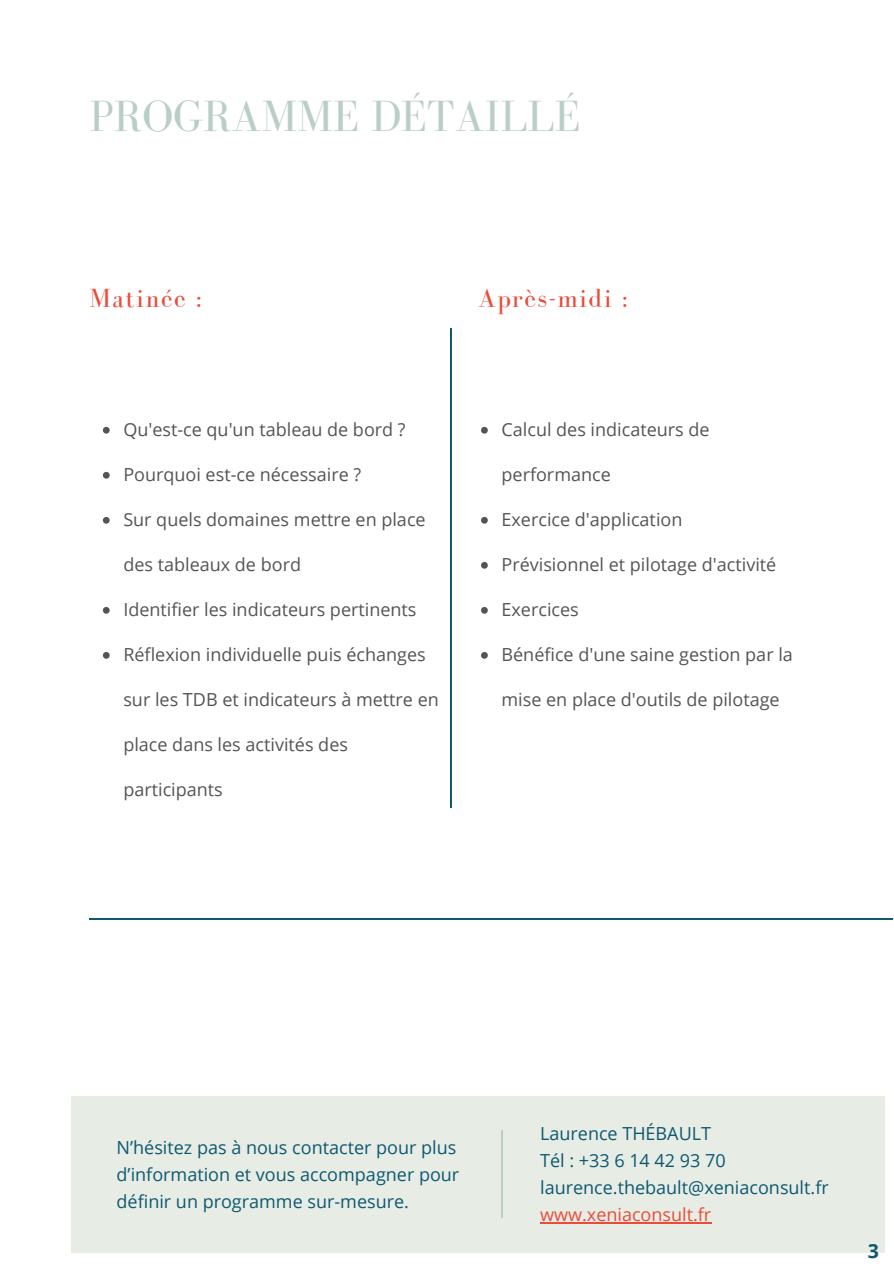
<style>
.page{position:relative;width:894px;height:1264px;background:#fff}
.page>*{position:absolute;margin:0;border:0;box-sizing:border-box;transform-origin:0 0}
.t1{font:45px "Bodoni FLF";color:#bacec9}
.t2{font:27px "Bodoni FLF";letter-spacing:.05em;color:#e94c3a}
.t3{font:700 19.5px "Open Sans";color:#0e5970}
.t4{font:18px "Open Sans";color:#545454}
.t5{font:18px/27px "Open Sans";color:#0e5970}
.t6{font:18px "Open Sans";color:#e94c3a}
</style>
<div class="page">
<div style="left:71px;top:1095px;width:813px;height:157px;background:#e7ece5"></div>
<hr style="left:501px;top:1130px;width:1px;height:87px;background:#bacec9">
<hr style="left:540px;top:1222px;width:171px;height:1px;background:#e94c3a">
<hr style="left:450px;top:328px;width:1px;height:479px;background:#0e5970">
<svg style="left:103px;top:427px;width:7px;height:6px"></svg>
<svg style="left:103px;top:472px;width:7px;height:6px"></svg>
<svg style="left:103px;top:517px;width:7px;height:6px"></svg>
<svg style="left:103px;top:607px;width:7px;height:6px"></svg>
<svg style="left:103px;top:652px;width:7px;height:6px"></svg>
<svg style="left:481px;top:427px;width:6px;height:6px"></svg>
<svg style="left:481px;top:517px;width:6px;height:6px"></svg>
<svg style="left:481px;top:562px;width:6px;height:6px"></svg>
<svg style="left:481px;top:607px;width:6px;height:6px"></svg>
<svg style="left:481px;top:652px;width:6px;height:6px"></svg>
<hr style="left:89px;top:918px;width:804px;height:1px;background:#0e5970">
<p class="t1" style="left:89px;top:92px;width:492px">PROGRAMME DÉTAILLÉ</p>
<h2 class="t2" style="left:89px;top:283px;width:114px">Matinée :</h2>
<p class="t2" style="left:478px;top:283px;width:151px">Après-midi :</p>
<p class="t4" style="left:123px;top:416px;width:284px">Qu'est-ce qu'un tableau de bord ?</p>
<p class="t4" style="left:123px;top:461px;width:239px">Pourquoi est-ce nécessaire ?</p>
<p class="t4" style="left:123px;top:506px;width:304px">Sur quels domaines mettre en place</p>
<p class="t4" style="left:123px;top:551px;width:179px">des tableaux de bord</p>
<p class="t4" style="left:123px;top:596px;width:294px">Identifier les indicateurs pertinents</p>
<p class="t4" style="left:123px;top:641px;width:304px">Réflexion individuelle puis échanges</p>
<p class="t4" style="left:123px;top:686px;width:317px">sur les TDB et indicateurs à mettre en</p>
<p class="t4" style="left:123px;top:731px;width:226px">place dans les activités des</p>
<p class="t4" style="left:123px;top:776px;width:101px">participants</p>
<p class="t4" style="left:501px;top:416px;width:209px">Calcul des indicateurs de</p>
<p class="t4" style="left:501px;top:461px;width:111px">performance</p>
<p class="t4" style="left:501px;top:506px;width:182px">Exercice d'application</p>
<p class="t4" style="left:501px;top:551px;width:276px">Prévisionnel et pilotage d'activité</p>
<p class="t4" style="left:501px;top:596px;width:79px">Exercices</p>
<p class="t4" style="left:501px;top:641px;width:293px">Bénéfice d'une saine gestion par la</p>
<p class="t4" style="left:501px;top:686px;width:279px">mise en place d'outils de pilotage</p>
<h1 class="t5" style="left:117px;top:1133px;width:344px">N’hésitez pas à nous contacter pour plus d’information et vous accompagner pour</h1>
<h2 class="t5" style="left:117px;top:1187px;width:294px">définir un programme sur-mesure.</h2>
<p class="t5" style="left:540px;top:1119px;width:172px">Laurence THÉBAULT</p>
<p class="t5" style="left:540px;top:1146px;width:187px">Tél : +33 6 14 42 93 70</p>
<p class="t5" style="left:540px;top:1173px;width:290px">laurence.thebault@xeniaconsult.fr</p>
<p class="t6" style="left:540px;top:1202px;width:173px">www.xeniaconsult.fr</p>
<p class="t3" style="left:867px;top:1237px;width:13px">3</p>
</div>
